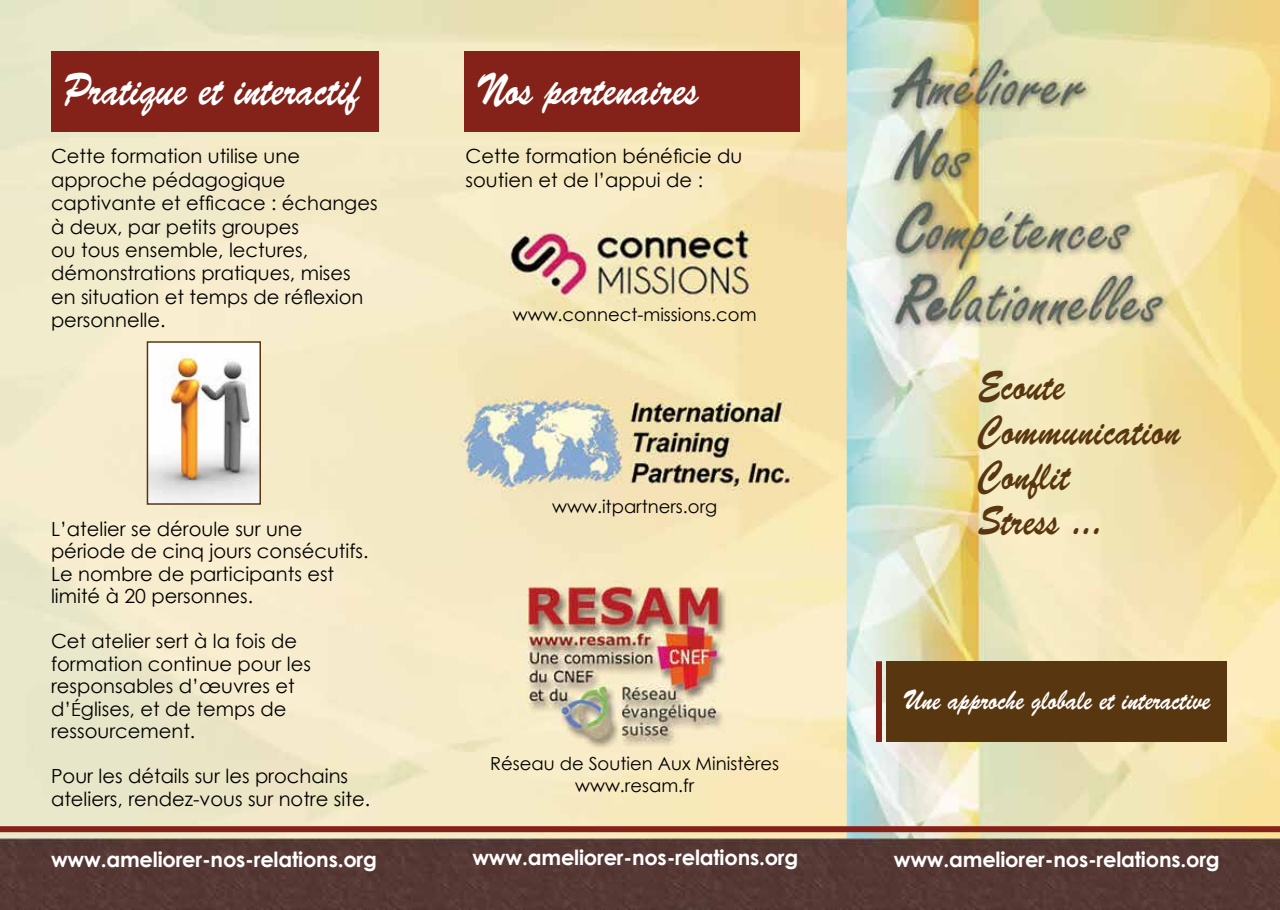
<style>
.page{position:relative;width:1280px;height:910px;background:#fff}
.page>*{position:absolute;margin:0;border:0;box-sizing:border-box;transform-origin:0 0}
.t1{font:45px "Brush Script Std";color:#fff;scale:.8 1}
.t2{font:41.25px/45px "Brush Script Std";letter-spacing:.01em;color:#58360f;scale:.8 1}
.t3{font:28.2px "Brush Script Std";color:#fff;scale:.8 1}
.t4{font:700 21px "Century Gothic";letter-spacing:-.01em;color:#fff}
.t5{font:19.5px/23.4px "Century Gothic";color:#000}
.t6{font:18px/21.6px "Century Gothic";color:#000;text-align:center}
.s1{font-size:18px}
</style>
<div class="page">
<img style="left:0;top:0;width:1280px;height:910px">
<div style="left:887px;top:661px;width:340px;height:81px;background:#58360f"></div>
<div style="left:0;top:826px;width:1280px;height:6px;background:#84221a"></div>
<div style="left:51px;top:51px;width:327px;height:81px;background:#84221a"></div>
<div style="left:464px;top:51px;width:336px;height:81px;background:#84221a"></div>
<img style="left:150px;top:344px;width:108px;height:158px">
<div style="left:147px;top:341px;width:114px;height:164px;border:2px solid #58360f"></div>
<div style="left:876px;top:661px;width:6px;height:81px;background:#84221a"></div>
<h1 class="t1" style="left:63px;top:64px;width:372px">Pratique et interactif</h1>
<h1 class="t1" style="left:476px;top:64px;width:280px">Nos partenaires</h1>
<p class="t5" style="left:51px;top:144px;width:328px">Cette formation utilise une approche pédagogique captivante et efficace : échanges à deux, par petits groupes<br>ou tous ensemble, lectures, démonstrations pratiques, mises en situation et temps de réflexion personnelle.</p>
<p class="t5" style="left:466px;top:144px;width:278px">Cette formation bénéficie du soutien et de l’appui de :</p>
<p class="t6" style="left:513px;top:303px;width:245px">www.connect-missions.com</p>
<p class="t5" style="left:51px;top:517px;width:319px;line-height:22.5px">L’atelier se déroule sur une période de cinq jours consécutifs.<br>Le nombre de participants est limité à 20 personnes.</p>
<p class="t5" style="left:51px;top:629px;width:261px;line-height:22.5px">Cet atelier sert à la fois de formation continue pour les responsables d’œuvres et d’<span class="s1">é</span>glises, et de temps de ressourcement.</p>
<p class="t5" style="left:51px;top:764px;width:321px;line-height:22.5px">Pour les détails sur les prochains ateliers, rendez-vous sur notre site.</p>
<p class="t6" style="left:552px;top:495px;width:167px">www.itpartners.org</p>
<p class="t6" style="left:490px;top:753px;width:291px">Réseau de Soutien Aux Ministères www.resam.fr</p>
<h2 class="t2" style="left:978px;top:364px;width:255px">Ecoute<br>Communication<br>Conflit<br>Stress ...</h2>
<h3 class="t3" style="left:903px;top:684px;width:386px">Une approche globale et interactive</h3>
<p class="t4" style="left:51px;top:844px;width:327px">www.ameliorer-nos-relations.org</p>
<p class="t4" style="left:472px;top:842px;width:327px">www.ameliorer-nos-relations.org</p>
<p class="t4" style="left:894px;top:844px;width:327px">www.ameliorer-nos-relations.org</p>
</div>
